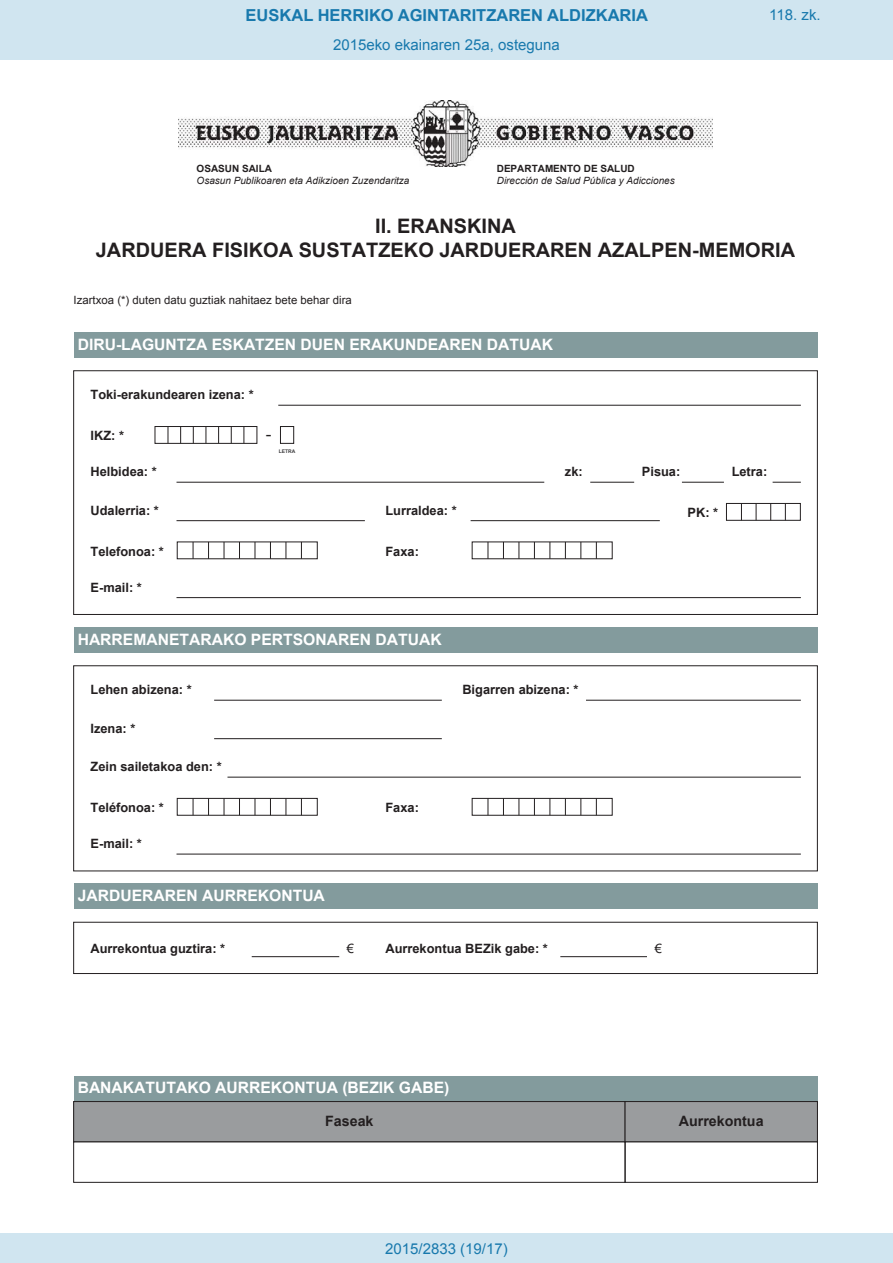
<style>
.page{position:relative;width:893px;height:1263px;background:#fff}
.page>*{position:absolute;margin:0;border:0;box-sizing:border-box;transform-origin:0 0}
.t1{font:700 19.95px/24px "Arial";color:#231f20;text-align:center}
.t2{font:17.1px "Arial";color:#231f20}
.t3{font:700 16.5px "Arial";color:#1879ad}
.t4{font:700 15.6px "Arial";color:#fff}
.Paginacion_Centro{font:15px "Arial";color:#1879ad}
.t5{font:700 14.25px "Arial";color:#231f20}
.t6{font:700 12.75px "Arial";color:#231f20}
.t7{font:12.75px "Arial";color:#231f20}
.t8{font:11.4px "Arial";color:#231f20}
.t9{font:italic 9.9px/12px "Arial";color:#231f20}
.t10{font:700 4.95px "Arial";color:#3d3c3e}
.s1{font-weight:700;font-style:normal}
</style>
<div class="page">
<img style="left:178px;top:100px;width:534px;height:66px">
<div style="left:73px;top:370px;width:745px;height:245px;border:1px solid #231f20"></div>
<div style="left:74px;top:332px;width:743px;height:26px;background:#839b9d"></div>
<hr style="left:278px;top:405px;width:523px;height:1px;background:#231f20">
<svg style="left:773px;top:482px;width:28px;height:1px"></svg>
<hr style="left:682px;top:482px;width:42px;height:1px;background:#231f20">
<hr style="left:590px;top:482px;width:44px;height:1px;background:#231f20">
<hr style="left:176px;top:482px;width:368px;height:1px;background:#231f20">
<hr style="left:176px;top:520px;width:189px;height:1px;background:#231f20">
<div style="left:726px;top:503px;width:75px;height:18px;border:1px solid #231f20"></div>
<svg style="left:741px;top:503px;width:1px;height:17px"></svg>
<svg style="left:756px;top:503px;width:1px;height:17px"></svg>
<svg style="left:770px;top:503px;width:1px;height:17px"></svg>
<svg style="left:785px;top:503px;width:1px;height:17px"></svg>
<svg style="left:193px;top:542px;width:1px;height:17px"></svg>
<svg style="left:208px;top:542px;width:1px;height:17px"></svg>
<svg style="left:224px;top:542px;width:1px;height:17px"></svg>
<svg style="left:239px;top:542px;width:1px;height:17px"></svg>
<svg style="left:255px;top:542px;width:1px;height:17px"></svg>
<svg style="left:270px;top:542px;width:1px;height:17px"></svg>
<svg style="left:286px;top:542px;width:1px;height:17px"></svg>
<svg style="left:301px;top:542px;width:1px;height:17px"></svg>
<svg style="left:488px;top:542px;width:1px;height:17px"></svg>
<svg style="left:503px;top:542px;width:1px;height:17px"></svg>
<svg style="left:519px;top:542px;width:1px;height:17px"></svg>
<svg style="left:534px;top:542px;width:1px;height:17px"></svg>
<svg style="left:550px;top:542px;width:1px;height:17px"></svg>
<svg style="left:565px;top:542px;width:1px;height:17px"></svg>
<svg style="left:580px;top:542px;width:1px;height:17px"></svg>
<svg style="left:596px;top:542px;width:1px;height:17px"></svg>
<hr style="left:176px;top:597px;width:625px;height:1px;background:#231f20">
<div style="left:280px;top:426px;width:14px;height:18px;border:1px solid #231f20"></div>
<div style="left:155px;top:426px;width:102px;height:18px;border:1px solid #231f20"></div>
<svg style="left:168px;top:426px;width:1px;height:17px"></svg>
<svg style="left:180px;top:426px;width:1px;height:17px"></svg>
<svg style="left:193px;top:426px;width:1px;height:17px"></svg>
<svg style="left:206px;top:426px;width:1px;height:17px"></svg>
<svg style="left:218px;top:426px;width:1px;height:17px"></svg>
<svg style="left:231px;top:426px;width:1px;height:17px"></svg>
<svg style="left:244px;top:426px;width:1px;height:17px"></svg>
<hr style="left:471px;top:520px;width:189px;height:1px;background:#231f20">
<div style="left:74px;top:627px;width:743px;height:26px;background:#839b9d"></div>
<div style="left:73px;top:665px;width:745px;height:206px;border:1px solid #231f20"></div>
<hr style="left:214px;top:700px;width:228px;height:1px;background:#231f20">
<hr style="left:586px;top:700px;width:215px;height:1px;background:#231f20">
<hr style="left:214px;top:738px;width:228px;height:1px;background:#231f20">
<hr style="left:227px;top:777px;width:574px;height:1px;background:#231f20">
<hr style="left:176px;top:854px;width:625px;height:1px;background:#231f20">
<div style="left:472px;top:798px;width:141px;height:18px;border:1px solid #231f20"></div>
<svg style="left:488px;top:798px;width:1px;height:17px"></svg>
<svg style="left:503px;top:798px;width:1px;height:17px"></svg>
<svg style="left:519px;top:798px;width:1px;height:17px"></svg>
<svg style="left:534px;top:798px;width:1px;height:17px"></svg>
<svg style="left:550px;top:798px;width:1px;height:17px"></svg>
<svg style="left:565px;top:798px;width:1px;height:17px"></svg>
<svg style="left:580px;top:798px;width:1px;height:17px"></svg>
<svg style="left:596px;top:798px;width:1px;height:17px"></svg>
<div style="left:177px;top:798px;width:141px;height:18px;border:1px solid #231f20"></div>
<svg style="left:193px;top:798px;width:1px;height:17px"></svg>
<svg style="left:208px;top:798px;width:1px;height:17px"></svg>
<svg style="left:224px;top:798px;width:1px;height:17px"></svg>
<svg style="left:239px;top:798px;width:1px;height:17px"></svg>
<svg style="left:255px;top:798px;width:1px;height:17px"></svg>
<svg style="left:270px;top:798px;width:1px;height:17px"></svg>
<svg style="left:286px;top:798px;width:1px;height:17px"></svg>
<svg style="left:301px;top:798px;width:1px;height:17px"></svg>
<div style="left:74px;top:884px;width:743px;height:25px;background:#839b9d"></div>
<div style="left:73px;top:922px;width:745px;height:52px;border:1px solid #231f20"></div>
<hr style="left:252px;top:956px;width:87px;height:1px;background:#231f20">
<hr style="left:560px;top:956px;width:87px;height:1px;background:#231f20">
<div style="left:74px;top:1076px;width:743px;height:25px;background:#839b9d"></div>
<div style="left:74px;top:1101px;width:551px;height:41px;background:#9a9c9e"></div>
<div style="left:73px;top:1101px;width:552px;height:41px;border:1px solid #231f20"></div>
<div style="left:625px;top:1101px;width:192px;height:41px;background:#9a9c9e"></div>
<div style="left:625px;top:1101px;width:193px;height:41px;border:1px solid #231f20"></div>
<div style="left:73px;top:1141px;width:552px;height:42px;border:1px solid #231f20"></div>
<div style="left:625px;top:1141px;width:193px;height:42px;border:1px solid #231f20"></div>
<div style="left:0;top:0;width:893px;height:60px;background:#d0e5f0"></div>
<div style="left:0;top:1233px;width:893px;height:30px;background:#d0e5f0"></div>
<p class="t3" style="left:246px;top:4px;width:404px">EUSKAL HERRIKO AGINTARITZAREN ALDIZKARIA</p>
<p class="Paginacion_Centro" style="left:769px;top:5px;width:53px">118. zk.</p>
<p class="Paginacion_Centro" style="left:333px;top:35px;width:228px">2015eko ekainaren 25a, osteguna</p>
<p class="t9" style="left:197px;top:162px;width:214px"><span class="s1">OSASUN SAILA<br></span>Osasun Publikoaren eta Adikzioen Zuzendaritza</p>
<p class="t9" style="left:497px;top:162px;width:179px"><span class="s1">DEPARTAMENTO DE SALUD<br></span>Dirección de Salud Pública y Adicciones</p>
<p class="t1" style="left:96px;top:215px;width:701px">II. ERANSKINA<br>JARDUERA FISIKOA SUSTATZEKO JARDUERAREN AZALPEN-MEMORIA</p>
<p class="t8" style="left:74px;top:292px;width:280px">Izartxoa (*) duten datu guztiak nahitaez bete behar dira</p>
<p class="t4" style="left:78px;top:334px;width:477px">DIRU-LAGUNTZA ESKATZEN DUEN ERAKUNDEAREN DATUAK</p>
<p class="t6" style="left:91px;top:386px;width:165px">Toki-erakundearen izena: *</p>
<p class="t6" style="left:91px;top:427px;width:35px">IKZ: *</p>
<p class="t2" style="left:266px;top:423px;width:7px">-</p>
<p class="t10" style="left:279px;top:447px;width:18px">LETRA</p>
<p class="t6" style="left:91px;top:463px;width:68px">Helbidea: *</p>
<p class="t6" style="left:565px;top:463px;width:19px">zk:</p>
<p class="t6" style="left:642px;top:463px;width:40px">Pisua:</p>
<p class="t6" style="left:732px;top:463px;width:37px">Letra:</p>
<p class="t6" style="left:91px;top:502px;width:70px">Udalerria: *</p>
<p class="t6" style="left:688px;top:504px;width:32px">PK: *</p>
<p class="t6" style="left:91px;top:543px;width:75px">Telefonoa: *</p>
<p class="t6" style="left:385px;top:543px;width:35px">Faxa:</p>
<p class="t6" style="left:91px;top:579px;width:53px">E-mail: *</p>
<p class="t6" style="left:385px;top:502px;width:73px">Lurraldea: *</p>
<p class="t4" style="left:78px;top:629px;width:365px">HARREMANETARAKO PERTSONAREN DATUAK</p>
<p class="t6" style="left:91px;top:681px;width:103px">Lehen abizena: *</p>
<p class="t6" style="left:462px;top:681px;width:118px">Bigarren abizena: *</p>
<p class="t6" style="left:91px;top:720px;width:46px">Izena: *</p>
<p class="t6" style="left:91px;top:758px;width:133px">Zein sailetakoa den: *</p>
<p class="t6" style="left:91px;top:799px;width:75px">Teléfonoa: *</p>
<p class="t6" style="left:385px;top:799px;width:35px">Faxa:</p>
<p class="t6" style="left:91px;top:835px;width:53px">E-mail: *</p>
<p class="t4" style="left:78px;top:885px;width:249px">JARDUERAREN AURREKONTUA</p>
<p class="t6" style="left:91px;top:939px;width:136px">Aurrekontua guztira: *</p>
<p class="t7" style="left:347px;top:940px;width:9px">€</p>
<p class="t6" style="left:385px;top:939px;width:164px">Aurrekontua BEZik gabe: *</p>
<p class="t7" style="left:655px;top:940px;width:9px">€</p>
<p class="t4" style="left:78px;top:1077px;width:373px">BANAKATUTAKO AURREKONTUA (BEZIK GABE)</p>
<p class="t5" style="left:325px;top:1111px;width:50px">Faseak</p>
<p class="t5" style="left:679px;top:1111px;width:86px">Aurrekontua</p>
<p class="Paginacion_Centro" style="left:385px;top:1238px;width:124px">2015/2833 (19/17)</p>
</div>
